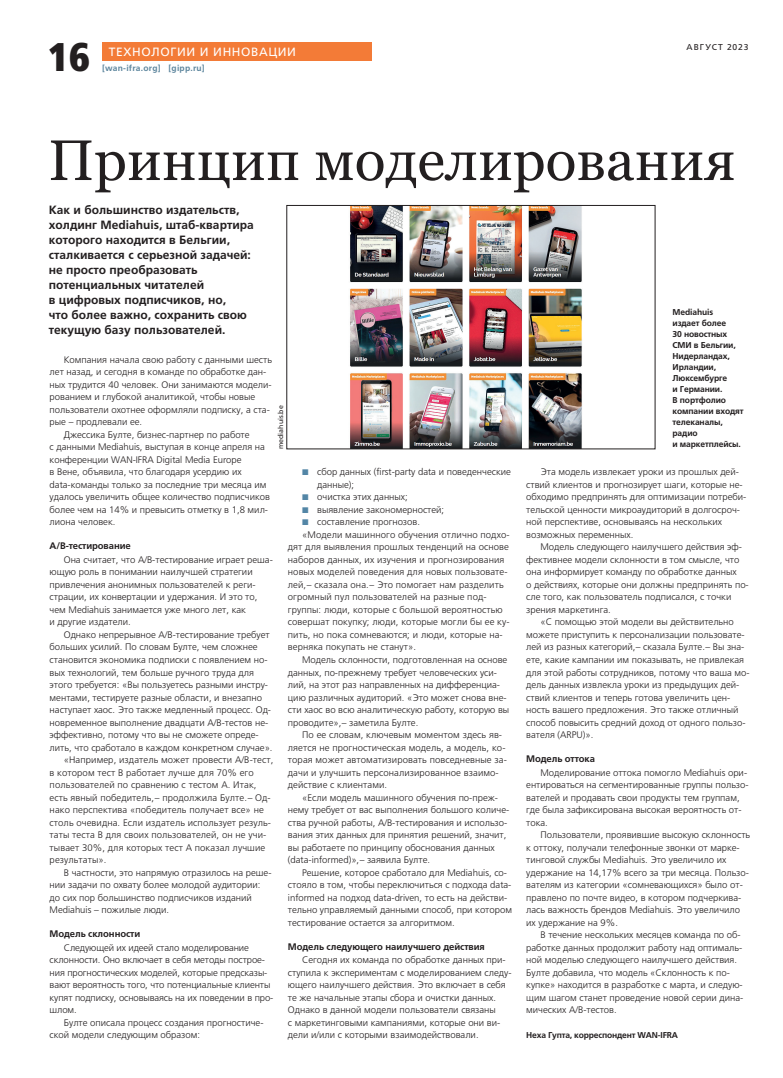
<style>
.page{position:relative;width:783px;height:1078px;background:#fff}
.page>*{position:absolute;margin:0;border:0;box-sizing:border-box;transform-origin:0 0}
.загловок_BOLD_55{font:57px "Georgia";color:#231f20}
.t1{font:900 condensed 40px "Frutiger LT Com";color:#231f20}
.лид{font:700 12px/15px "Frutiger LTCYR";color:#231f20}
.header_section{font:12px "Frutiger LTCYR";letter-spacing:.05em;color:#fff}
.текст{font:300 9.5px/12.5px "Frutiger LTCYR";color:#231f20}
.подзаг_приподнятый{font:700 9.5px "Frutiger LTCYR";letter-spacing:-.01em;color:#231f20}
.подпись_фото{font:700 8.5px/11px "Frutiger LTCYR";letter-spacing:-.015em;color:#231f20}
.матриал_подготовил{font:700 8.5px "Frutiger LTCYR";letter-spacing:-.02em;color:#231f20}
.t2{font:700 8.5px "Frutiger LTCYR";letter-spacing:.025em;color:#5c859d}
.t3{font:8.5px "Frutiger LTCYR";letter-spacing:.11em;color:#231f20}
.авто_фото__у_фотки{font:7px "Frutiger LTCYR";color:#231f20}
</style>
<div class="page">
<div style="left:102px;top:43px;width:269px;height:18px;background:#f37b37"></div>
<img style="left:350px;top:207px;width:232px;height:240px">
<div style="left:286px;top:205px;width:369px;height:244px;border:1px solid #231f20"></div>
<h2 class="t1" style="left:48px;top:33px;width:43px">16</h2>
<p class="header_section" style="left:109px;top:45px;width:188px">ТЕХНОЛОГИИ И ИННОВАЦИИ</p>
<p class="t2" style="left:102px;top:63px;width:104px">[wan-ifra.org] [gipp.ru]</p>
<p class="t3" style="left:686px;top:42px;width:63px">АВГУСТ 2023</p>
<p class="загловок_BOLD_55" style="left:48px;top:126px;width:688px">Принцип моделирования</p>
<p class="лид" style="left:49px;top:202px;width:206px">Как и большинство издательств, холдинг Mediahuis, штаб-квартира которого находится в Бельгии, сталкивается с серьезной задачей: не просто преобразовать потенциальных читателей<br>в цифровых подписчиков, но,<br>что более важно, сохранить свою текущую базу пользователей.</p>
<p class="текст" style="left:50px;top:353px;width:224px;text-indent:14px">Компания начала свою работу с данными шесть лет назад, и сегодня в команде по обработке дан&shy;ных трудится 40 человек. Они занимаются модели&shy;рованием и глубокой аналитикой, чтобы новые пользователи охотнее оформляли подписку, а ста&shy;рые – продлевали ее.</p>
<p class="текст" style="left:50px;top:428px;width:222px;text-indent:14px">Джессика Булте, бизнес-партнер по работе<br>с данными Mediahuis, выступая в конце апреля на конференции WAN-IFRA Digital Media Europe<br>в Вене, объявила, что благодаря усердию их data-команды только за последние три месяца им удалось увеличить общее количество подписчиков более чем на 14% и превысить отметку в 1,8 мил&shy;лиона человек.</p>
<p class="подзаг_приподнятый" style="left:50px;top:540px;width:83px">A/B-тестирование</p>
<p class="текст" style="left:50px;top:553px;width:225px;text-indent:14px">Она считает, что A/B-тестирование играет реша&shy;ющую роль в понимании наилучшей стратегии привлечения анонимных пользователей к реги&shy;страции, их конвертации и удержания. И это то, чем Mediahuis занимается уже много лет, как<br>и другие издатели.</p>
<p class="текст" style="left:50px;top:628px;width:224px;text-indent:14px">Однако непрерывное A/B-тестирование требует больших усилий. По словам Булте, чем сложнее становится экономика подписки с появлением но&shy;вых технологий, тем больше ручного труда для этого требуется: «Вы пользуетесь разными инстру&shy;ментами, тестируете разные области, и внезапно наступает хаос. Это также медленный процесс. Од&shy;новременное выполнение двадцати A/B-тестов не&shy;эффективно, потому что вы не сможете опреде&shy;лить, что сработало в каждом конкретном случае».</p>
<p class="текст" style="left:50px;top:753px;width:225px;text-indent:14px">«Например, издатель может провести A/B-тест, в котором тест B работает лучше для 70% его пользователей по сравнению с тестом A. Итак, есть явный победитель,– продолжила Булте.– Од&shy;нако перспектива «победитель получает все» не столь очевидна. Если издатель использует резуль&shy;таты теста B для своих пользователей, он не учи&shy;тывает 30%, для которых тест A показал лучшие результаты».</p>
<p class="текст" style="left:50px;top:865px;width:223px;text-indent:14px">В частности, это напрямую отразилось на реше&shy;нии задачи по охвату более молодой аудитории: до сих пор большинство подписчиков изданий Mediahuis – пожилые люди.</p>
<p class="подзаг_приподнятый" style="left:50px;top:928px;width:92px">Модель склонности</p>
<p class="текст" style="left:50px;top:940px;width:225px;text-indent:14px">Следующей их идеей стало моделирование склонности. Оно включает в себя методы построе&shy;ния прогностических моделей, которые предсказы&shy;вают вероятность того, что потенциальные клиенты купят подписку, основываясь на их поведении в про&shy;шлом.</p>
<p class="текст" style="left:50px;top:1015px;width:215px;text-indent:14px">Булте описала процесс создания прогностиче&shy;ской модели следующим образом:</p>
<p class="подпись_фото" style="left:672px;top:306px;width:72px">Mediahuis<br>издает более<br>30 новостных<br>СМИ в Бельгии,<br>Нидерландах,<br>Ирландии,<br>Люксембурге<br>и Германии.<br>В портфолио компании входят телеканалы, радио</p>
<p class="авто_фото__у_фотки" style="left:276px;top:449px;width:45px;rotate:-90deg">mediahuis.be</p>
<p class="подпись_фото" style="left:672px;top:438px;width:70px">и маркетплейсы.</p>
<p class="текст" style="left:317px;top:465px;width:195px">сбор данных (first-party data и поведенческие данные);</p>
<p class="текст" style="left:317px;top:490px;width:92px">очистка этих данных;</p>
<p class="текст" style="left:317px;top:503px;width:128px">выявление закономерностей;</p>
<p class="текст" style="left:317px;top:515px;width:104px">составление прогнозов.</p>
<p class="текст" style="left:288px;top:528px;width:223px;text-indent:14px">«Модели машинного обучения отлично подхо&shy;дят для выявления прошлых тенденций на основе наборов данных, их изучения и прогнозирования новых моделей поведения для новых пользовате&shy;лей,– сказала она.– Это помогает нам разделить огромный пул пользователей на разные под&shy;группы: люди, которые с большой вероятностью совершат покупку; люди, которые могли бы ее ку&shy;пить, но пока сомневаются; и люди, которые на&shy;верняка покупать не станут».</p>
<p class="текст" style="left:288px;top:653px;width:223px;text-indent:14px">Модель склонности, подготовленная на основе данных, по-прежнему требует человеческих уси&shy;лий, на этот раз направленных на дифференциа&shy;цию различных аудиторий. «Это может снова вне&shy;сти хаос во всю аналитическую работу, которую вы проводите»,– заметила Булте.</p>
<p class="текст" style="left:288px;top:728px;width:220px;text-indent:14px">По ее словам, ключевым моментом здесь яв&shy;ляется не прогностическая модель, а модель, ко&shy;торая может автоматизировать повседневные за&shy;дачи и улучшить персонализированное взаимо&shy;действие с клиентами.</p>
<p class="текст" style="left:288px;top:790px;width:223px;text-indent:14px">«Если модель машинного обучения по-преж&shy;нему требует от вас выполнения большого количе&shy;ства ручной работы, A/B-тестирования и использо&shy;вания этих данных для принятия решений, значит, вы работаете по принципу обоснования данных (data-informed)»,– заявила Булте.</p>
<p class="текст" style="left:288px;top:865px;width:225px;text-indent:14px">Решение, которое сработало для Mediahuis, со&shy;стояло в том, чтобы переключиться с подхода data&shy;informed на подход data-driven, то есть на действи&shy;тельно управляемый данными способ, при котором тестирование остается за алгоритмом.</p>
<p class="подзаг_приподнятый" style="left:288px;top:940px;width:198px">Модель следующего наилучшего действия</p>
<p class="текст" style="left:288px;top:953px;width:225px;text-indent:14px">Сегодня их команда по обработке данных при&shy;ступила к экспериментам с моделированием следу&shy;ющего наилучшего действия. Это включает в себя те же начальные этапы сбора и очистки данных.<br>Однако в данной модели пользователи связаны<br>с маркетинговыми кампаниями, которые они ви&shy;дели и/или с которыми взаимодействовали.</p>
<p class="текст" style="left:526px;top:465px;width:221px;text-indent:14px">Эта модель извлекает уроки из прошлых дей&shy;ствий клиентов и прогнозирует шаги, которые не&shy;обходимо предпринять для оптимизации потреби&shy;тельской ценности микроаудиторий в долгосроч&shy;ной перспективе, основываясь на нескольких возможных переменных.</p>
<p class="текст" style="left:526px;top:540px;width:224px;text-indent:14px">Модель следующего наилучшего действия эф&shy;фективнее модели склонности в том смысле, что она информирует команду по обработке данных<br>о действиях, которые они должны предпринять по&shy;сле того, как пользователь подписался, с точки зрения маркетинга.</p>
<p class="текст" style="left:526px;top:615px;width:225px;text-indent:14px">«С помощью этой модели вы действительно можете приступить к персонализации пользовате&shy;лей из разных категорий,– сказала Булте.– Вы зна&shy;ете, какие кампании им показывать, не привлекая для этой работы сотрудников, потому что ваша мо&shy;дель данных извлекла уроки из предыдущих дей&shy;ствий клиентов и теперь готова увеличить цен&shy;ность вашего предложения. Это также отличный способ повысить средний доход от одного пользо&shy;вателя (ARPU)».</p>
<p class="подзаг_приподнятый" style="left:526px;top:753px;width:70px">Модель оттока</p>
<p class="текст" style="left:526px;top:765px;width:224px;text-indent:14px">Моделирование оттока помогло Mediahuis ори&shy;ентироваться на сегментированные группы пользо&shy;вателей и продавать свои продукты тем группам, где была зафиксирована высокая вероятность от&shy;тока.</p>
<p class="текст" style="left:526px;top:828px;width:225px;text-indent:14px">Пользователи, проявившие высокую склонность к оттоку, получали телефонные звонки от марке&shy;тинговой службы Mediahuis. Это увеличило их удержание на 14,17% всего за три месяца. Пользо&shy;вателям из категории «сомневающихся» было от&shy;правлено по почте видео, в котором подчеркива&shy;лась важность брендов Mediahuis. Это увеличило их удержание на 9%.</p>
<p class="текст" style="left:526px;top:928px;width:218px;text-indent:14px">В течение нескольких месяцев команда по об&shy;работке данных продолжит работу над оптималь&shy;ной моделью следующего наилучшего действия.<br>Булте добавила, что модель «Склонность к по&shy;купке» находится в разработке с марта, и следую&shy;щим шагом станет проведение новой серии дина&shy;мических A/B-тестов.</p>
<p class="матриал_подготовил" style="left:526px;top:1029px;width:153px">Неха Гупта, корреспондент WAN-IFRA</p>
</div>
